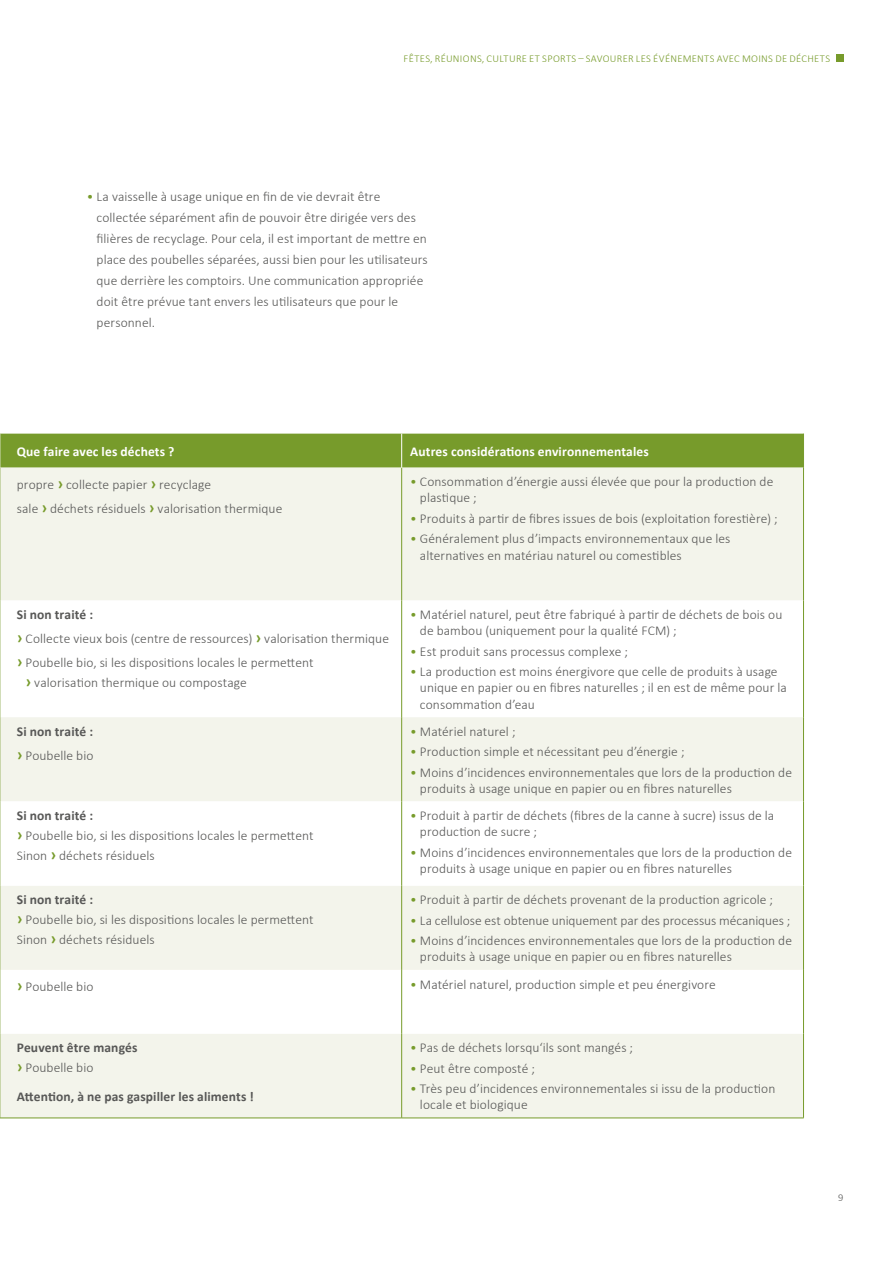
<style>
.page{position:relative;width:893px;height:1263px;background:#fff}
.page>*{position:absolute;margin:0;border:0;box-sizing:border-box;transform-origin:0 0}
.t1{font:300 13.5px/16.2px "Calibri";letter-spacing:.005em;color:#575756}
.t2{font:700 13.5px/24px "Calibri";letter-spacing:.01em;color:#575756}
.t3{font:700 13.5px "Calibri";letter-spacing:.01em;color:#fff}
.t4{font:300 10.5px "Calibri";letter-spacing:.03em;color:#779b2b}
.t5{font:300 10.5px "Calibri";color:#575756}
.s1{color:#779b2b}
.s2{font-weight:700;font-size:16.5px;color:#779b2b}
.s3{font-weight:700}
.s4{font-size:16.5px;color:#779b2b}
.s5{font-weight:300}
</style>
<div class="page">
<div style="left:836px;top:55px;width:7px;height:7px;background:#779b2b"></div>
<div style="left:1px;top:434px;width:802px;height:34px;background:#779b2b"></div>
<div style="left:1px;top:468px;width:802px;height:650px;background:#f3f4eb"></div>
<svg style="left:1px;top:600px;width:802px;height:434px"></svg>
<hr style="left:0;top:468px;width:1px;height:132px;background:#779b2b">
<hr style="left:0;top:600px;width:1px;height:117px;background:#779b2b">
<hr style="left:0;top:717px;width:1px;height:84px;background:#779b2b">
<hr style="left:0;top:801px;width:1px;height:85px;background:#779b2b">
<hr style="left:0;top:886px;width:1px;height:84px;background:#779b2b">
<hr style="left:401px;top:886px;width:1px;height:84px;background:#779b2b">
<hr style="left:803px;top:886px;width:1px;height:84px;background:#779b2b">
<hr style="left:0;top:970px;width:1px;height:64px;background:#779b2b">
<hr style="left:401px;top:970px;width:1px;height:64px;background:#779b2b">
<hr style="left:803px;top:970px;width:1px;height:64px;background:#779b2b">
<hr style="left:0;top:1034px;width:1px;height:84px;background:#779b2b">
<hr style="left:401px;top:1034px;width:1px;height:84px;background:#779b2b">
<hr style="left:803px;top:1034px;width:1px;height:84px;background:#779b2b">
<hr style="left:803px;top:434px;width:1px;height:34px;background:#779b2b">
<hr style="left:401px;top:468px;width:1px;height:132px;background:#779b2b">
<hr style="left:803px;top:468px;width:1px;height:132px;background:#779b2b">
<hr style="left:401px;top:600px;width:1px;height:117px;background:#779b2b">
<hr style="left:803px;top:600px;width:1px;height:117px;background:#779b2b">
<hr style="left:401px;top:717px;width:1px;height:84px;background:#779b2b">
<hr style="left:803px;top:717px;width:1px;height:84px;background:#779b2b">
<hr style="left:401px;top:801px;width:1px;height:85px;background:#779b2b">
<hr style="left:803px;top:801px;width:1px;height:85px;background:#779b2b">
<hr style="left:401px;top:434px;width:1px;height:34px;background:#fff">
<hr style="left:0;top:1118px;width:402px;height:1px;background:#779b2b">
<hr style="left:402px;top:1118px;width:402px;height:1px;background:#779b2b">
<p class="t4" style="left:404px;top:52px;width:428px">FÊTES, RÉUNIONS, CULTURE ET SPORTS – SAVOURER LES ÉVÉNEMENTS AVEC MOINS DE DÉCHETS</p>
<p class="t1" style="left:97px;top:186px;width:333px;line-height:21px;text-indent:-10px"><span class="s1">•</span> La vaisselle à usage unique en fin de vie devrait être collectée séparément afin de pouvoir être dirigée vers des filières de recyclage. Pour cela, il est important de mettre en place des poubelles séparées, aussi bien pour les utilisateurs que derrière les comptoirs. Une communication appropriée doit être prévue tant envers les utilisateurs que pour le personnel.</p>
<p class="t3" style="left:17px;top:442px;width:159px">Que faire avec les déchets ?</p>
<p class="t3" style="left:410px;top:442px;width:240px">Autres considérations environnementales</p>
<p class="t1" style="left:17px;top:472px;width:267px;line-height:24px">propre <span class="s2">›</span> collecte papier <span class="s2">›</span> recyclage<br>sale <span class="s2">›</span> déchets résiduels <span class="s2">›</span> valorisation thermique</p>
<p class="t1" style="left:420px;top:474px;width:355px;text-indent:-10px"><span class="s1">•</span> Consommation d’énergie aussi élevée que pour la production de plastique ;</p>
<p class="t1" style="left:410px;top:510px;width:369px"><span class="s1">•</span> Produits à partir de fibres issues de bois (exploitation forestière) ;</p>
<p class="t1" style="left:420px;top:531px;width:312px;text-indent:-10px"><span class="s1">•</span> Généralement plus d’impacts environnementaux que les alternatives en matériau naturel ou comestibles</p>
<p class="t1" style="left:17px;top:602px;width:374px;line-height:24px"><span class="s3">Si non traité :<br></span><span class="s2">›</span> Collecte vieux bois (centre de ressources) <span class="s2">›</span> valorisation thermique <span class="s2">›</span> Poubelle bio, si les dispositions locales le permettent</p>
<p class="t1" style="left:26px;top:674px;width:223px"><span class="s2">›</span> valorisation thermique ou compostage</p>
<p class="t1" style="left:420px;top:606px;width:364px;text-indent:-10px"><span class="s1">•</span> Matériel naturel, peut être fabriqué à partir de déchets de bois ou de bambou (uniquement pour la qualité FCM) ;</p>
<p class="t1" style="left:410px;top:643px;width:219px"><span class="s1">•</span> Est produit sans processus complexe ;</p>
<p class="t1" style="left:420px;top:663px;width:368px;text-indent:-10px"><span class="s1">•</span> La production est moins énergivore que celle de produits à usage unique en papier ou en fibres naturelles ; il en est de même pour la consommation d’eau</p>
<p class="t2" style="left:17px;top:719px;width:78px">Si non traité : <span class="s4">›</span> <span class="s5">Poubelle bio</span></p>
<p class="t1" style="left:410px;top:723px;width:107px"><span class="s1">•</span> Matériel naturel ;</p>
<p class="t1" style="left:410px;top:743px;width:276px"><span class="s1">•</span> Production simple et nécessitant peu d’énergie ;</p>
<p class="t1" style="left:420px;top:764px;width:374px;text-indent:-10px"><span class="s1">•</span> Moins d’incidences environnementales que lors de la production de produits à usage unique en papier ou en fibres naturelles</p>
<p class="t1" style="left:17px;top:805px;width:298px;line-height:19.8px"><span class="s3">Si non traité :<br></span><span class="s2">›</span> Poubelle bio, si les dispositions locales le permettent<br>Sinon <span class="s2">›</span> déchets résiduels</p>
<p class="t1" style="left:420px;top:807px;width:356px;text-indent:-10px"><span class="s1">•</span> Produit à partir de déchets (fibres de la canne à sucre) issus de la production de sucre ;</p>
<p class="t1" style="left:420px;top:844px;width:374px;text-indent:-10px"><span class="s1">•</span> Moins d’incidences environnementales que lors de la production de produits à usage unique en papier ou en fibres naturelles</p>
<p class="t1" style="left:17px;top:890px;width:298px;line-height:19.8px"><span class="s3">Si non traité :<br></span><span class="s2">›</span> Poubelle bio, si les dispositions locales le permettent<br>Sinon <span class="s2">›</span> déchets résiduels</p>
<p class="t1" style="left:410px;top:891px;width:364px"><span class="s1">•</span> Produit à partir de déchets provenant de la production agricole ;</p>
<p class="t1" style="left:410px;top:912px;width:382px"><span class="s1">•</span> La cellulose est obtenue uniquement par des processus mécaniques ;</p>
<p class="t1" style="left:420px;top:932px;width:374px;text-indent:-10px"><span class="s1">•</span> Moins d’incidences environnementales que lors de la production de produits à usage unique en papier ou en fibres naturelles</p>
<p class="t1" style="left:17px;top:978px;width:78px"><span class="s2">›</span> Poubelle bio</p>
<p class="t1" style="left:410px;top:976px;width:307px"><span class="s1">•</span> Matériel naturel, production simple et peu énergivore</p>
<p class="t2" style="left:17px;top:1037px;width:122px;line-height:19.8px">Peuvent être mangés <span class="s4">›</span> <span class="s5">Poubelle bio</span></p>
<p class="t2" style="left:17px;top:1084px;width:239px">Attention, à ne pas gaspiller les aliments !</p>
<p class="t1" style="left:410px;top:1039px;width:225px"><span class="s1">•</span> Pas de déchets lorsqu‘ils sont mangés ;</p>
<p class="t1" style="left:410px;top:1060px;width:126px"><span class="s1">•</span> Peut être composté ;</p>
<p class="t1" style="left:420px;top:1080px;width:357px;text-indent:-10px"><span class="s1">•</span> Très peu d’incidences environnementales si issu de la production locale et biologique</p>
<p class="t5" style="left:838px;top:1191px;width:7px">9</p>
</div>
